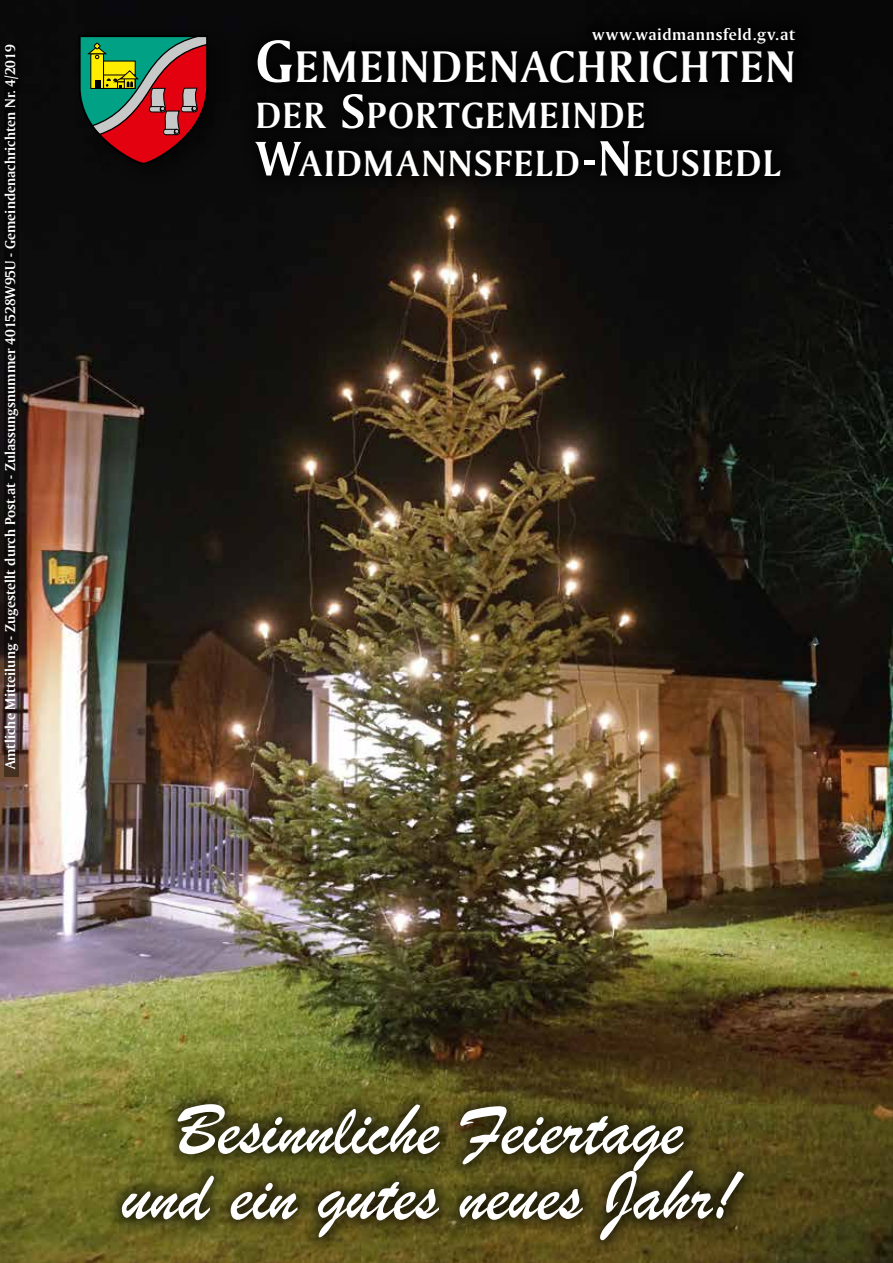
<style>
.page{position:relative;width:893px;height:1263px;background:#fff}
.page>*{position:absolute;margin:0;border:0;box-sizing:border-box;transform-origin:0 0}
.t1{font:75px/65.8px "Brush Script";letter-spacing:-.005em;color:#fff;text-align:center}
.t2{font:46.8px "Amerigo BT Bold A";letter-spacing:.035em;color:#fff}
.t3{font:38.55px/47.4px "Amerigo BT Bold A";letter-spacing:.04em;color:#fff}
.t4{font:17.1px "Amerigo BT Bold A";letter-spacing:.035em;color:#fff}
.t5{font:15px "Amerigo BT Bold A";color:#fff}
.s1{font-size:17.7px}
.s2{font-size:62.25px}
.s3{font-size:51.3px}
.s4{font-size:52.35px}
.s5{font-size:39.3px}
</style>
<div class="page">
<img style="left:0;top:0;width:893px;height:1263px">
<div style="left:73px;top:29px;width:157px;height:158px;background:#0a0a0a"></div>
<svg style="left:80px;top:37px;width:127px;height:126px"></svg>
<svg style="left:4px;top:45px;width:15px;height:732px;background:#151010"></svg>
<div style="left:240px;top:22px;width:571px;height:79px;background:#000"></div>
<div style="left:575px;top:10px;width:238px;height:50px;background:#000"></div>
<div style="left:240px;top:76px;width:421px;height:70px;background:#000"></div>
<div style="left:238px;top:123px;width:560px;height:71px;background:#070706"></div>
<div style="left:104px;top:1086px;width:657px;height:172px;background:#000;opacity:.6"></div>
<p class="t4" style="left:593px;top:23px;width:204px">www.waidmannsfeld.<span class="s1">gv.at</span></p>
<p class="t5" style="left:1px;top:769px;width:726px;rotate:-90deg">Amtliche Mitteilung - Zugestellt durch Post.at - Zulassungsnummer 401528W95U - Gemeindenachrichten Nr. 4/2019</p>
<h2 class="t2" style="left:256px;top:37px;width:541px"><span class="s2">G</span>EMEINDENACHRICHTEN</h2>
<h3 class="t3" style="left:256px;top:91px;width:526px">DER <span class="s3">S</span>PORTGEMEINDE<br><span class="s3">W</span>AIDMANNSFELD<span class="s3">-</span><span class="s4">N</span><span class="s5">EUSIEDL</span></h3>
<h1 class="t1" style="left:122px;top:1096px;width:617px">Besinnliche Feiertage<br>und ein gutes neues Jahr!</h1>
</div>
